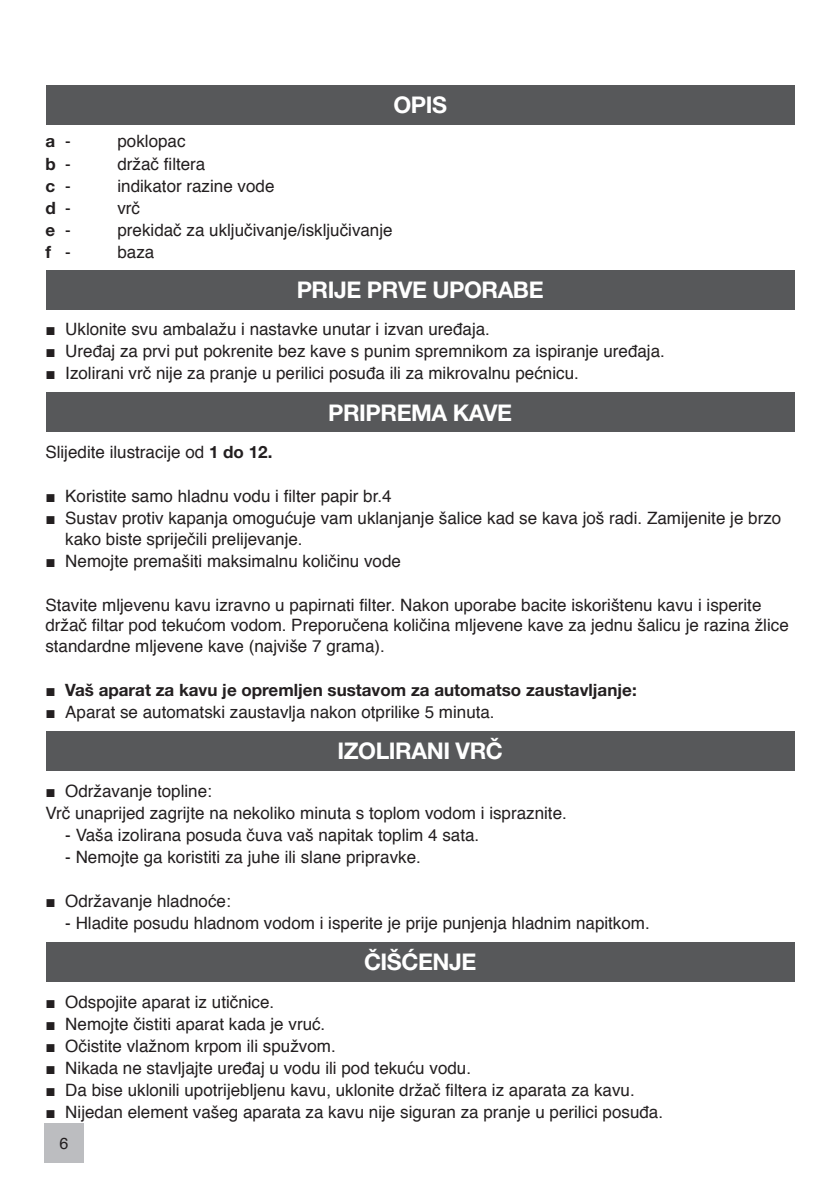
<style>
.page{position:relative;width:840px;height:1191px;background:#fff}
.page>*{position:absolute;margin:0;border:0;box-sizing:border-box;transform-origin:0 0}
.t1{font:700 23px "Helvetica";letter-spacing:-.02em;color:#fff}
.t2{font:17px/20.4px "Helvetica";color:#231f20}
.t3{font:700 17px "Helvetica";color:#231f20}
.t4{font:16px "Helvetica";color:#231f20}
.s1{font-weight:400}
.s2{font-family:"Arial"}
.s3{font-weight:700}
.s4{font-family:"Arial";font-weight:400}
</style>
<div class="page">
<div style="left:44px;top:1123px;width:40px;height:39px;background:#bcbdc0"></div>
<div style="left:46px;top:270px;width:748px;height:39px;background:#57585a"></div>
<div style="left:46px;top:85px;width:748px;height:39px;background:#57585a"></div>
<div style="left:46px;top:392px;width:748px;height:40px;background:#57585a"></div>
<div style="left:46px;top:731px;width:748px;height:40px;background:#57585a"></div>
<div style="left:46px;top:942px;width:748px;height:40px;background:#57585a"></div>
<h1 class="t1" style="left:393px;top:90px;width:55px">OPIS</h1>
<p class="t3" style="left:45px;top:131px;width:27px">a <span class="s1">-</span></p>
<p class="t2" style="left:117px;top:132px;width:70px">poklopac</p>
<p class="t3" style="left:45px;top:153px;width:27px">b <span class="s1">-</span></p>
<p class="t2" style="left:117px;top:154px;width:89px">držač filtera</p>
<p class="t3" style="left:45px;top:175px;width:27px">c <span class="s1">-</span></p>
<p class="t2" style="left:117px;top:176px;width:158px">indikator razine vode</p>
<p class="t3" style="left:45px;top:197px;width:27px">d <span class="s1">-</span></p>
<p class="t2" style="left:117px;top:198px;width:24px">vrč</p>
<p class="t3" style="left:45px;top:219px;width:27px">e <span class="s1">-</span></p>
<p class="t2" style="left:117px;top:220px;width:276px">prekidač za uključivanje/isključivanje</p>
<p class="t3" style="left:45px;top:241px;width:27px">f <span class="s1">-</span></p>
<p class="t2" style="left:117px;top:242px;width:38px">baza</p>
<h1 class="t1" style="left:296px;top:275px;width:248px">PRIJE PRVE UPORABE</h1>
<p class="t2" style="left:45px;top:319px;width:446px"><span class="s2">■</span> Uklonite svu ambalažu i nastavke unutar i izvan uređaja.</p>
<p class="t2" style="left:45px;top:342px;width:620px"><span class="s2">■</span> Uređaj za prvi put pokrenite bez kave s punim spremnikom za ispiranje uređaja.</p>
<p class="t2" style="left:45px;top:364px;width:534px"><span class="s2">■</span> Izolirani vrč nije za pranje u perilici posuđa ili za mikrovalnu pećnicu.</p>
<h1 class="t1" style="left:328px;top:398px;width:185px">PRIPREMA KAVE</h1>
<p class="t2" style="left:45px;top:442px;width:228px">Slijedite ilustracije od <span class="s3">1 do 12.</span></p>
<p class="t2" style="left:45px;top:486px;width:347px"><span class="s2">■</span> Koristite samo hladnu vodu i filter papir br.4</p>
<p class="t2" style="left:65px;top:508px;width:717px;text-indent:-20px"><span class="s2">■</span> Sustav protiv kapanja omogućuje vam uklanjanje šalice kad se kava još radi. Zamijenite je brzo kako biste spriječili prelijevanje.</p>
<p class="t2" style="left:45px;top:551px;width:357px"><span class="s2">■</span> Nemojte premašiti maksimalnu količinu vode</p>
<p class="t2" style="left:45px;top:595px;width:744px">Stavite mljevenu kavu izravno u papirnati filter. Nakon uporabe bacite iskorištenu kavu i isperite držač filtar pod tekućom vodom. Preporučena količina mljevene kave za jednu šalicu je razina žlice standardne mljevene kave (najviše 7 grama).</p>
<p class="t3" style="left:45px;top:679px;width:592px"><span class="s4">■</span> Vaš aparat za kavu je opremljen sustavom za automatso zaustavljanje:</p>
<p class="t2" style="left:45px;top:702px;width:450px"><span class="s2">■</span> Aparat se automatski zaustavlja nakon otprilike 5 minuta.</p>
<h1 class="t1" style="left:337px;top:736px;width:167px">IZOLIRANI VRČ</h1>
<p class="t2" style="left:45px;top:780px;width:522px;line-height:22px"><span class="s2">■</span> Održavanje topline:<br>Vrč unaprijed zagrijte na nekoliko minuta s toplom vodom i ispraznite.</p>
<p class="t2" style="left:65px;top:825px;width:415px">- Vaša izolirana posuda čuva vaš napitak toplim 4 sata.</p>
<p class="t2" style="left:65px;top:847px;width:357px">- Nemojte ga koristiti za juhe ili slane pripravke.</p>
<p class="t2" style="left:45px;top:891px;width:187px"><span class="s2">■</span> Održavanje hladnoće:</p>
<p class="t2" style="left:65px;top:913px;width:585px">- Hladite posudu hladnom vodom i isperite je prije punjenja hladnim napitkom.</p>
<h1 class="t1" style="left:364px;top:947px;width:114px">ČIŠĆENJE</h1>
<p class="t2" style="left:45px;top:992px;width:230px"><span class="s2">■</span> Odspojite aparat iz utičnice.</p>
<p class="t2" style="left:45px;top:1014px;width:281px"><span class="s2">■</span> Nemojte čistiti aparat kada je vruć.</p>
<p class="t2" style="left:45px;top:1036px;width:292px"><span class="s2">■</span> Očistite vlažnom krpom ili spužvom.</p>
<p class="t2" style="left:45px;top:1058px;width:427px"><span class="s2">■</span> Nikada ne stavljajte uređaj u vodu ili pod tekuću vodu.</p>
<p class="t2" style="left:45px;top:1080px;width:590px"><span class="s2">■</span> Da bise uklonili upotrijebljenu kavu, uklonite držač filtera iz aparata za kavu.</p>
<p class="t2" style="left:45px;top:1102px;width:619px"><span class="s2">■</span> Nijedan element vašeg aparata za kavu nije siguran za pranje u perilici posuđa.</p>
<p class="t4" style="left:59px;top:1130px;width:10px">6</p>
</div>
